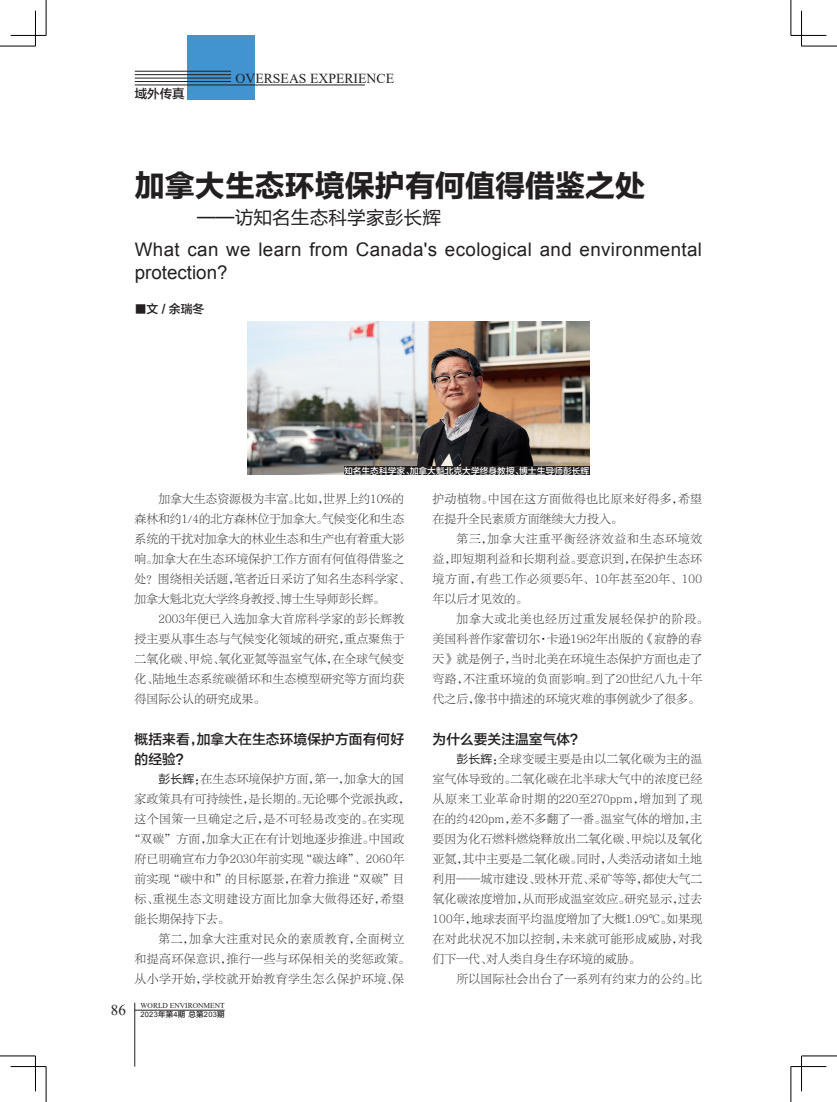
<style>
.page{position:relative;width:837px;height:1102px;background:#fff}
.page>*{position:absolute;margin:0;border:0;box-sizing:border-box;transform-origin:0 0}
.大标题_新闻{font:30px "FZLTDHK GBK1 0";color:#231f20}
.Arial-1{font:18.75px/22.5px "Arial";letter-spacing:.02em;color:#231f20}
.副题{font:18.75px "FZLTHK GBK1 0";color:#231f20}
.t1{font:15px "Times New Roman";color:#231f20}
.小标题{font:13.75px/20px "FZLTZHK GBK1 0";letter-spacing:.005em;color:#231f20}
.t2{font:13.75px "Times New Roman";color:#231f20}
.t3{font:12.5px "FZLTZHK GBK1 0";color:#231f20}
.正文{font:11.88px/20px "FZLTKSK GBK1 0";letter-spacing:.01em;color:#231f20;text-align:justify}
.正文-2{font:11.88px/20px "FZLTKSK GBK1 0";letter-spacing:.035em;color:#231f20}
.正文-3{font:11.88px/20px "FZLTKSK GBK1 0";letter-spacing:-.015em;color:#231f20}
.署名{font:11.88px "FZLTZHK GBK1 0";color:#231f20}
.说明{font:8.75px "FZLTZHK GBK1 0";color:#fff}
.t4{font:7.5px "Times New Roman";color:#231f20}
.t5{font:7.5px "Arial";letter-spacing:.03em;color:#231f20}
.s1{font-family:"FZLTHK GBK1 0"}
.s2{font-family:"FZLTZHK GBK1 0"}
</style>
<div class="page">
<div style="left:187px;top:35px;width:68px;height:65px;background:#4194d0"></div>
<hr style="left:135px;top:71px;width:96px;height:1px;background:#231f20">
<hr style="left:135px;top:78px;width:96px;height:1px;background:#231f20">
<hr style="left:135px;top:85px;width:230px;height:1px;background:#231f20">
<hr style="left:135px;top:74px;width:96px;height:1px;background:#231f20">
<hr style="left:135px;top:81px;width:96px;height:1px;background:#231f20">
<hr style="left:134px;top:1003px;width:1px;height:64px;background:#231f20">
<hr style="left:135px;top:1010px;width:89px;height:1px;background:#231f20">
<img style="left:247px;top:322px;width:342px;height:153px">
<div style="left:344px;top:466px;width:245px;height:9px;background:#231f20"></div>
<hr style="left:0;top:46px;width:35px;height:1px;background:#000">
<hr style="left:801px;top:46px;width:35px;height:1px;background:#000">
<hr style="left:0;top:1056px;width:35px;height:1px;background:#000">
<hr style="left:801px;top:1056px;width:35px;height:1px;background:#000">
<hr style="left:46px;top:0;width:1px;height:35px;background:#000">
<hr style="left:46px;top:1067px;width:1px;height:35px;background:#000">
<hr style="left:790px;top:0;width:1px;height:35px;background:#000">
<hr style="left:790px;top:1067px;width:1px;height:35px;background:#000">
<hr style="left:11px;top:35px;width:35px;height:1px;background:#000">
<hr style="left:790px;top:35px;width:36px;height:1px;background:#000">
<hr style="left:11px;top:1066px;width:35px;height:1px;background:#000">
<hr style="left:790px;top:1066px;width:36px;height:1px;background:#000">
<hr style="left:35px;top:11px;width:1px;height:35px;background:#000">
<hr style="left:35px;top:1056px;width:1px;height:35px;background:#000">
<hr style="left:801px;top:11px;width:1px;height:35px;background:#000">
<hr style="left:801px;top:1056px;width:1px;height:35px;background:#000">
<p class="t3" style="left:135px;top:87px;width:51px">域外传真</p>
<p class="t2" style="left:235px;top:68px;width:160px">OVERSEAS EXPERIENCE</p>
<p class="大标题_新闻" style="left:135px;top:169px;width:511px">加拿大生态环境保护有何值得借鉴之处</p>
<p class="副题" style="left:197px;top:207px;width:245px">——访知名生态科学家彭长辉</p>
<p class="Arial-1" style="left:135px;top:239px;width:568px">What can we learn from Canada's ecological and environmental protection?</p>
<p class="署名" style="left:135px;top:302px;width:71px">■文 / 余瑞冬</p>
<p class="说明" style="left:344px;top:466px;width:246px">知名生态科学家、加拿大魁北克大学终身教授、博士生导师彭长辉</p>
<p class="正文-3" style="left:134px;top:489px;width:277px;text-indent:24px">加拿大生态资源极为丰富。比如，世界上约10%的森林和约1/4的北方森林位于加拿大。气候变化和生态系统的干扰对加拿大的林业生态和生产也有着重大影响。加拿大在生态环境保护工作方面有何值得借鉴之处？围绕相关话题，笔者近日采访了知名生态科学家、加拿大魁北克大学终身教授、博士生导师彭长辉。</p>
<p class="正文" style="left:134px;top:609px;width:271px;text-indent:24px">2003年便已入选加拿大首席科学家的彭长辉教授主要从事生态与气候变化领域的研究，重点聚焦于二氧化碳、甲烷、氧化亚氮等温室气体，在全球气候变化、陆地生态系统碳循环和生态模型研究等方面均获得国际公认的研究成果。</p>
<p class="小标题" style="left:134px;top:730px;width:271px">概括来看，加拿大在生态环境保护方面有何好的经验？</p>
<p class="正文" style="left:158px;top:769px;width:247px"><span class="s1">彭长辉：</span>在生态环境保护方面，第一，加拿大的国</p>
<p class="正文" style="left:134px;top:789px;width:277px">家政策具有可持续性，是长期的。无论哪个党派执政，</p>
<p class="正文-2" style="left:134px;top:809px;width:271px">这个国策一旦确定之后，是不可轻易改变的。在实现</p>
<p class="正文" style="left:129px;top:829px;width:277px">“双碳”方面，加拿大正在有计划地逐步推进。中国政</p>
<p class="正文" style="left:134px;top:849px;width:271px">府已明确宣布力争2030年前实现“碳达峰”、2060年</p>
<p class="正文" style="left:134px;top:869px;width:271px">前实现“碳中和”的目标愿景，在着力推进“双碳”目</p>
<p class="正文-2" style="left:134px;top:889px;width:271px">标、重视生态文明建设方面比加拿大做得还好，希望</p>
<p class="正文" style="left:134px;top:909px;width:96px">能长期保持下去。</p>
<p class="正文-2" style="left:134px;top:929px;width:277px;text-indent:24px">第二，加拿大注重对民众的素质教育，全面树立和提高环保意识，推行一些与环保相关的奖惩政策。从小学开始，学校就开始教育学生怎么保护环境、保</p>
<p class="t1" style="left:111px;top:1000px;width:16px">86</p>
<p class="t4" style="left:140px;top:1000px;width:86px">WORLD ENVIRONMENT</p>
<p class="t5" style="left:140px;top:1010px;width:86px">2023<span class="s2">年第</span>4<span class="s2">期 总第</span>203<span class="s2">期</span></p>
<p class="正文-2" style="left:432px;top:489px;width:271px">护动植物。中国在这方面做得也比原来好得多，希望在提升全民素质方面继续大力投入。</p>
<p class="正文" style="left:432px;top:529px;width:271px;text-indent:24px">第三，加拿大注重平衡经济效益和生态环境效益，即短期利益和长期利益。要意识到，在保护生态环境方面，有些工作必须要5年、10年甚至20年、100年以后才见效的。</p>
<p class="正文" style="left:432px;top:609px;width:277px;text-align:left;text-indent:24px">加拿大或北美也经历过重发展轻保护的阶段。美国科普作家蕾切尔·卡逊1962年出版的 《寂静的春天》就是例子，当时北美在环境生态保护方面也走了弯路，不注重环境的负面影响。到了20世纪八九十年代之后，像书中描述的环境灾难的事例就少了很多。</p>
<p class="小标题" style="left:432px;top:730px;width:153px">为什么要关注温室气体？</p>
<p class="正文" style="left:432px;top:749px;width:271px;text-indent:24px"><span class="s1">彭长辉：</span>全球变暖主要是由以二氧化碳为主的温室气体导致的。二氧化碳在北半球大气中的浓度已经从原来工业革命时期的220至270ppm，增加到了现在的约420pm，差不多翻了一番。温室气体的增加，主要因为化石燃料燃烧释放出二氧化碳、甲烷以及氧化亚氮，其中主要是二氧化碳。同时，人类活动诸如土地利用——城市建设、毁林开荒、采矿等等，都使大气二氧化碳浓度增加，从而形成温室效应。研究显示，过去100年，地球表面平均温度增加了大概1.09℃。如果现在对此状况不加以控制，未来就可能形成威胁，对我们下一代、对人类自身生存环境的威胁。</p>
<p class="正文" style="left:456px;top:969px;width:247px">所以国际社会出台了一系列有约束力的公约。比</p>
</div>
